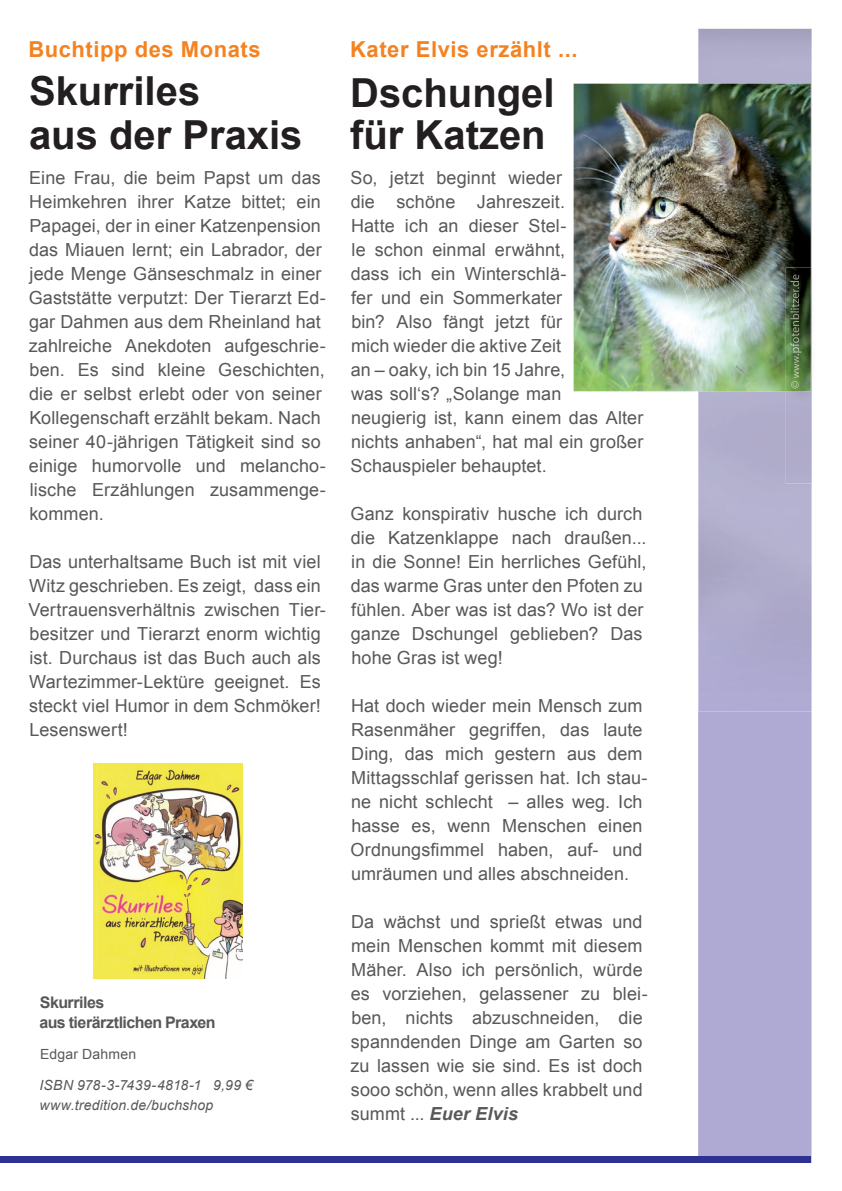
<style>
.page{position:relative;width:842px;height:1191px;background:#fff}
.page>*{position:absolute;margin:0;border:0;box-sizing:border-box;transform-origin:0 0}
.t1{font:700 40px/44px "Arial";color:#231f20}
.t2{font:700 22px "Arial";letter-spacing:.025em;color:#f58220}
.t3{font:18px/24px "Arial";letter-spacing:.005em;color:#57585a}
.t4{font:700 16px/20px "Arial";letter-spacing:-.03em;color:#57585a}
.t5{font:italic 14px/20px "Arial";letter-spacing:.02em;color:#57585a}
.t6{font:14px "Arial";letter-spacing:.015em;color:#57585a}
.s1{font-weight:700;font-style:italic}
</style>
<div class="page">
<div style="left:698px;top:711px;width:113px;height:446px;background:#afaad3"></div>
<div style="left:0;top:1157px;width:811px;height:6px;background:#2e3092"></div>
<img style="left:698px;top:28px;width:113px;height:683px">
<img style="left:574px;top:84px;width:237px;height:307px">
<img style="left:93px;top:763px;width:150px;height:215px">
<img style="left:786px;top:267px;width:26px;height:216px">
<img style="left:786px;top:267px;width:25px;height:124px">
<svg style="left:791px;top:381px;width:8px;height:7px"></svg>
<img style="left:794px;top:356px;width:5px;height:22px">
<img style="left:790px;top:274px;width:11px;height:81px">
<p class="t2" style="left:28px;top:35px;width:234px">Buchtipp des Monats</p>
<p class="t2" style="left:350px;top:35px;width:229px">Kater Elvis erzählt ...</p>
<h1 class="t1" style="left:29px;top:70px;width:275px">Skurriles<br>aus der Praxis</h1>
<h1 class="t1" style="left:350px;top:73px;width:206px;line-height:42px">Dschungel für Katzen</h1>
<p class="t3" style="left:29px;top:166px;width:299px">Eine Frau, die beim Papst um das Heimkehren ihrer Katze bittet; ein Papagei, der in einer Katzenpension das Miauen lernt; ein Labrador, der jede Menge Gänseschmalz in einer Gaststätte verputzt: Der Tierarzt Ed&shy;gar Dahmen aus dem Rheinland hat zahlreiche Anekdoten aufgeschrie&shy;ben. Es sind kleine Geschichten, die er selbst erlebt oder von seiner Kollegenschaft erzählt bekam. Nach seiner 40-jährigen Tätigkeit sind so einige humorvolle und melancho&shy;lische Erzählungen zusammenge&shy;kommen.</p>
<p class="t3" style="left:28px;top:550px;width:299px">Das unterhaltsame Buch ist mit viel Witz geschrieben. Es zeigt, dass ein Vertrauensverhältnis zwischen Tier&shy;besitzer und Tierarzt enorm wichtig ist. Durchaus ist das Buch auch als Wartezimmer-Lektüre geeignet. Es steckt viel Humor in dem Schmöker!<br>Lesenswert!</p>
<p class="t4" style="left:39px;top:992px;width:178px">Skurriles<br>aus tierärztlichen Praxen</p>
<p class="t6" style="left:40px;top:1044px;width:97px">Edgar Dahmen</p>
<p class="t5" style="left:39px;top:1075px;width:215px">ISBN 978-3-7439-4818-1 9,99 € www.tredition.de/buchshop</p>
<p class="t3" style="left:351px;top:166px;width:294px">So, jetzt beginnt wieder<br>die schöne Jahreszeit.<br>Hatte ich an dieser Stel-<br>le schon einmal erwähnt,<br>dass ich ein Winterschlä-<br>fer und ein Sommerkater<br>bin? Also fängt jetzt für<br>mich wieder die aktive Zeit<br>an – oaky, ich bin 15 Jahre,<br>was soll‘s? „Solange man<br>neugierig ist, kann einem das Alter nichts anhaben“, hat mal ein großer<br>Schauspieler behauptet.</p>
<p class="t3" style="left:350px;top:501px;width:298px">Ganz konspirativ husche ich durch die Katzenklappe nach draußen... in die Sonne! Ein herrliches Gefühl, das warme Gras unter den Pfoten zu fühlen. Aber was ist das? Wo ist der ganze Dschungel geblieben? Das hohe Gras ist weg!</p>
<p class="t3" style="left:351px;top:693px;width:299px">Hat doch wieder mein Mensch zum<br>Rasenmäher gegriffen, das laute<br>Ding, das mich gestern aus dem<br>Mittagsschlaf gerissen hat. Ich stau&shy;ne nicht schlecht – alles weg. Ich hasse es, wenn Menschen einen<br>Ordnungsfimmel haben, auf- und umräumen und alles abschneiden.</p>
<p class="t3" style="left:350px;top:909px;width:299px">Da wächst und sprießt etwas und mein Menschen kommt mit diesem<br>Mäher. Also ich persönlich, würde es vorziehen, gelassener zu blei&shy;ben, nichts abzuschneiden, die spanndenden Dinge am Garten so zu lassen wie sie sind. Es ist doch sooo schön, wenn alles krabbelt und summt ... <span class="s1">Euer Elvis</span></p>
</div>
